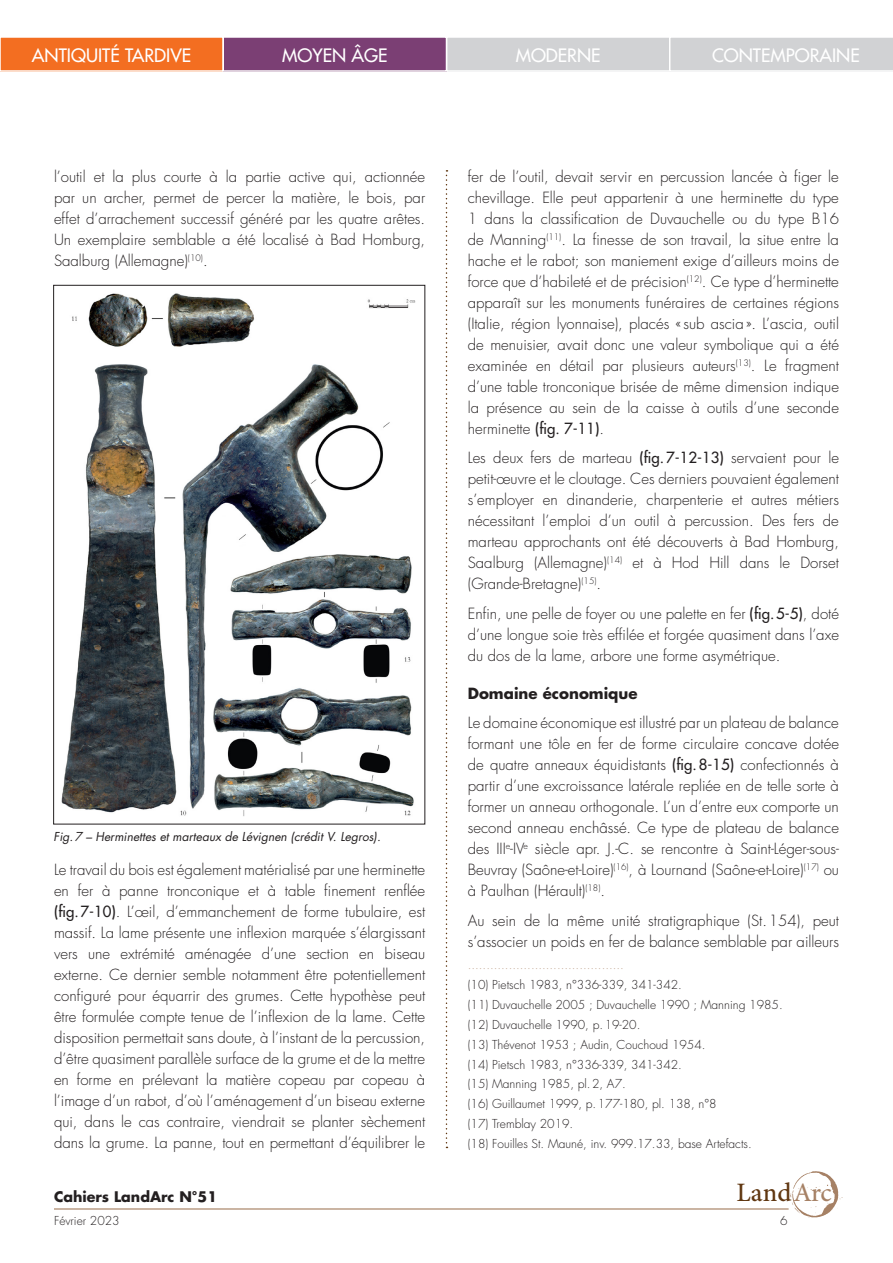
<style>
.page{position:relative;width:893px;height:1263px;background:#fff}
.page>*{position:absolute;margin:0;border:0;box-sizing:border-box;transform-origin:0 0}
.t1{font:500 26.55px "Minion Pro";color:#603711}
.t2{font:18px "Futura";color:#fff}
.t3{font:300 15px/21px "Futura";color:#231f20;text-align:justify}
.t4{font:700 15px "Futura";color:#231f20}
.t5{font:700 14.25px "Futura";color:#231f20}
.t6{font:300 12px "Futura";color:#231f20}
.t7{font:italic 12px "Futura";color:#231f20}
.t8{font:300 12px "Futura";color:#ba9d86}
.s1{font-weight:400}
.s2{color:#a68165}
</style>
<div class="page">
<svg style="left:790px;top:1171px;width:53px;height:46px"></svg>
<hr style="left:54px;top:1208px;width:735px;height:2px;background:#ba9d86">
<div style="left:446px;top:37px;width:224px;height:34px;background:#d1d2d4"></div>
<div style="left:446px;top:36px;width:224px;height:36px;border:2px solid #fff"></div>
<svg style="left:669px;top:36px;width:224px;height:36px;background:#d5d6d8"></svg>
<svg style="left:446px;top:170px;width:1px;height:978px"></svg>
<div style="left:0;top:37px;width:223px;height:34px;background:#f36e21"></div>
<div style="left:0;top:36px;width:224px;height:36px;border:2px solid #fff"></div>
<div style="left:223px;top:37px;width:223px;height:34px;background:#7b3f74"></div>
<div style="left:222px;top:36px;width:225px;height:36px;border:2px solid #fff"></div>
<img style="left:61px;top:293px;width:355px;height:523px">
<p class="t2" style="left:32px;top:45px;width:161px">ANTIQUITÉ TARDIVE</p>
<p class="t2" style="left:282px;top:45px;width:107px">MOYEN ÂGE</p>
<p class="t3" style="left:54px;top:166px;width:373px">l’outil et la plus courte à la partie active qui, actionnée par un archer, permet de percer la matière, le bois, par effet d’arrachement successif généré par les quatre arêtes.<br>Un exemplaire semblable a été localisé à Bad Homburg, Saalburg (Allemagne)<sup>(10)</sup>.</p>
<p class="t7" style="left:54px;top:829px;width:329px">Fig.7 – Herminettes et marteaux de Lévignen (crédit V. Legros).</p>
<p class="t3" style="left:54px;top:859px;width:373px">Le travail du bois est également matérialisé par une herminette en fer à panne tronconique et à table finement renflée <span class="s1">(fig.7-10)</span>. L’œil, d’emmanchement de forme tubulaire, est massif. La lame présente une inflexion marquée s’élargissant vers une extrémité aménagée d’une section en biseau externe. Ce dernier semble notamment être potentiellement configuré pour équarrir des grumes. Cette hypothèse peut être formulée compte tenue de l’inflexion de la lame. Cette disposition permettait sans doute, à l’instant de la percussion, d’être quasiment parallèle surface de la grume et de la mettre en forme en prélevant la matière copeau par copeau à l’image d’un rabot, d’où l’aménagement d’un biseau externe qui, dans le cas contraire, viendrait se planter sèchement dans la grume. La panne, tout en permettant d’équilibrer le</p>
<p class="t5" style="left:54px;top:1187px;width:165px">Cahiers LandArc N°51</p>
<p class="t6" style="left:54px;top:1213px;width:67px">Février 2023</p>
<p class="t2" style="left:516px;top:45px;width:86px">MODERNE</p>
<p class="t2" style="left:712px;top:45px;width:149px">CONTEMPORAINE</p>
<p class="t3" style="left:468px;top:166px;width:373px">fer de l’outil, devait servir en percussion lancée à figer le chevillage. Elle peut appartenir à une herminette du type 1 dans la classification de Duvauchelle ou du type B16 de Manning<sup>(11)</sup>. La finesse de son travail, la situe entre la hache et le rabot; son maniement exige d’ailleurs moins de force que d’habileté et de précision<sup>(12)</sup>. Ce type d’herminette apparaît sur les monuments funéraires de certaines régions (Italie, région lyonnaise), placés «sub ascia». L’ascia, outil de menuisier, avait donc une valeur symbolique qui a été examinée en détail par plusieurs auteurs<sup>(13)</sup>. Le fragment d’une table tronconique brisée de même dimension indique la présence au sein de la caisse à outils d’une seconde herminette <span class="s1">(fig. 7-11)</span>.</p>
<p class="t3" style="left:468px;top:448px;width:373px">Les deux fers de marteau <span class="s1">(fig.7-12-13)</span> servaient pour le petit-œuvre et le cloutage. Ces derniers pouvaient également s’employer en dinanderie, charpenterie et autres métiers nécessitant l’emploi d’un outil à percussion. Des fers de marteau approchants ont été découverts à Bad Homburg, Saalburg (Allemagne)<sup>(14)</sup> et à Hod Hill dans le Dorset (Grande-Bretagne)<sup>(15)</sup>.</p>
<p class="t3" style="left:468px;top:603px;width:373px">Enfin, une pelle de foyer ou une palette en fer <span class="s1">(fig.5-5)</span>, doté d’une longue soie très effilée et forgée quasiment dans l’axe du dos de la lame, arbore une forme asymétrique.</p>
<p class="t4" style="left:468px;top:683px;width:171px">Domaine économique</p>
<p class="t3" style="left:468px;top:713px;width:373px">Le domaine économique est illustré par un plateau de balance formant une tôle en fer de forme circulaire concave dotée de quatre anneaux équidistants <span class="s1">(fig.8-15)</span> confectionnés à partir d’une excroissance latérale repliée en de telle sorte à former un anneau orthogonale. L’un d’entre eux comporte un second anneau enchâssé. Ce type de plateau de balance des III<sup>e</sup>-IV<sup>e</sup> siècle apr. J.-C. se rencontre à Saint-Léger-sous-Beuvray (Saône-et-Loire)<sup>(16)</sup>, à Lournand (Saône-et-Loire)<sup>(17)</sup> ou à Paulhan (Hérault)<sup>(18)</sup>.</p>
<p class="t3" style="left:468px;top:910px;width:373px">Au sein de la même unité stratigraphique (St.154), peut s’associer un poids en fer de balance semblable par ailleurs</p>
<p class="t8" style="left:468px;top:957px;width:158px">..........................................</p>
<p class="t6" style="left:468px;top:977px;width:216px">(10) Pietsch 1983, n°336-339, 341-342.</p>
<p class="t6" style="left:468px;top:997px;width:316px">(11) Duvauchelle 2005 ; Duvauchelle 1990 ; Manning 1985.</p>
<p class="t6" style="left:468px;top:1017px;width:174px">(12) Duvauchelle 1990, p.19-20.</p>
<p class="t6" style="left:468px;top:1037px;width:239px">(13) Thévenot 1953 ; Audin, Couchoud 1954.</p>
<p class="t6" style="left:468px;top:1057px;width:216px">(14) Pietsch 1983, n°336-339, 341-342.</p>
<p class="t6" style="left:468px;top:1077px;width:160px">(15) Manning 1985, pl.2, A7.</p>
<p class="t6" style="left:468px;top:1097px;width:250px">(16) Guillaumet 1999, p.177-180, pl. 138, n°8</p>
<p class="t6" style="left:468px;top:1116px;width:107px">(17) Tremblay 2019.</p>
<p class="t6" style="left:468px;top:1136px;width:285px">(18) Fouilles St. Mauné, inv. 999.17.33, base Artefacts.</p>
<p class="t1" style="left:737px;top:1175px;width:96px">Land<span class="s2">Arc</span></p>
<p class="t6" style="left:780px;top:1213px;width:9px">6</p>
</div>
